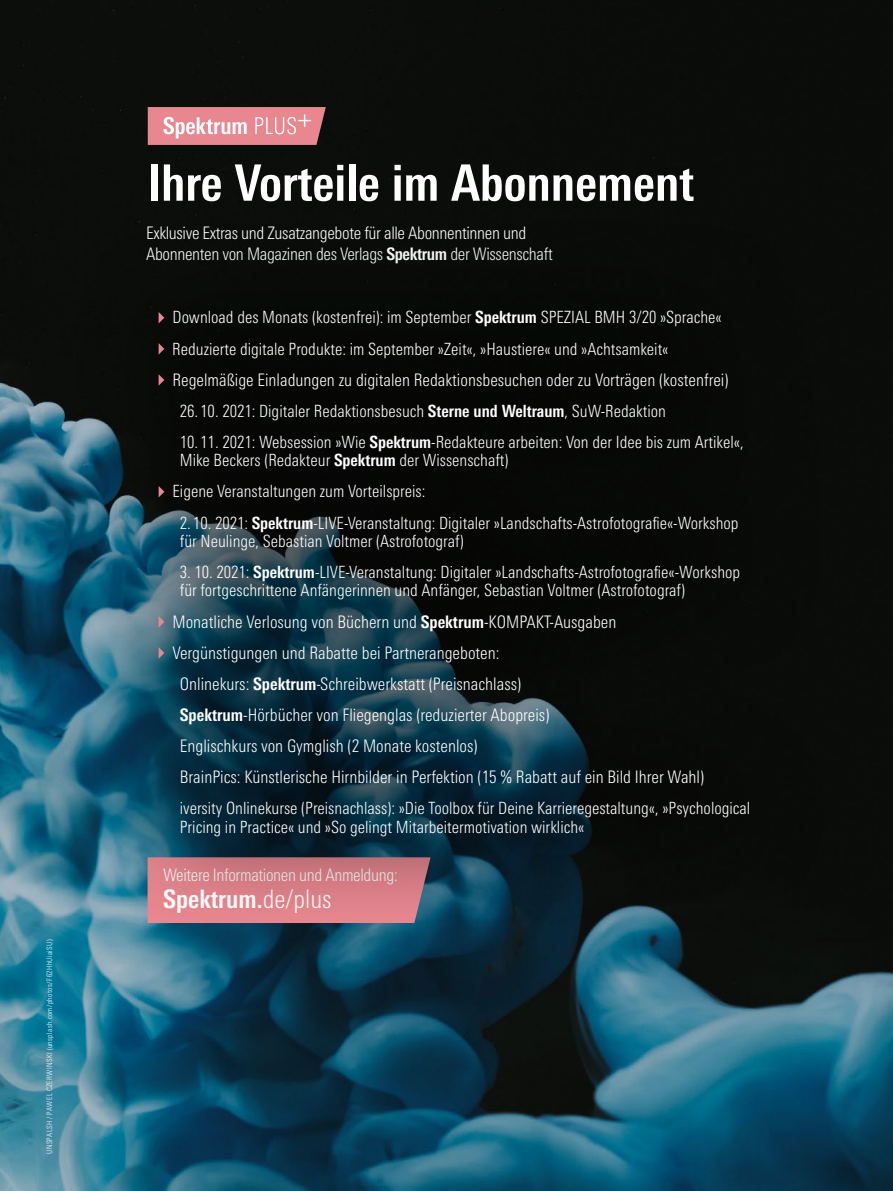
<style>
.page{position:relative;width:893px;height:1191px;background:#fff}
.page>*{position:absolute;margin:0;border:0;box-sizing:border-box;transform-origin:0 0}
.t1{font:700 condensed 50.1px "Univers Next Pro";color:#fff}
.t2{font:700 condensed 25.5px "Univers Next Pro";color:#fff}
.t3{font:300 condensed 17.25px "Univers Next Pro";color:#fff}
.t4{font:300 condensed 17.25px/20.7px "Univers Next Pro";letter-spacing:-.02em;color:#fff}
.t5{font:300 condensed 16.8px/18.3px "Univers Next Pro";color:#fff}
.t6{font:300 condensed 7.5px "Univers Next Pro";letter-spacing:.05em;color:#fff}
.s1{font-weight:700}
.s2{font-weight:300}
</style>
<div class="page">
<img style="left:0;top:0;width:893px;height:1191px">
<svg style="left:148px;top:107px;width:178px;height:38px;background:#e49299"></svg>
<div style="left:67px;top:217px;width:768px;height:711px;background:#000;opacity:.75"></div>
<svg style="left:159px;top:312px;width:5px;height:11px"></svg>
<svg style="left:159px;top:343px;width:5px;height:11px"></svg>
<svg style="left:159px;top:374px;width:5px;height:12px"></svg>
<svg style="left:159px;top:486px;width:5px;height:11px"></svg>
<svg style="left:159px;top:616px;width:5px;height:11px"></svg>
<svg style="left:159px;top:647px;width:5px;height:11px"></svg>
<p class="t6" style="left:45px;top:1153px;width:216px;rotate:-90deg">UNSPALSH / PAWEL CZERWINSKI (unsplash.com/photos/F62HhUiaiSU)</p>
<p class="t1" style="left:147px;top:153px;width:548px">Ihre Vorteile im Abonnement</p>
<p class="t4" style="left:146px;top:223px;width:408px">Exklusive Extras und Zusatzangebote für alle Abonnentinnen und<br>Abonnenten von Magazinen des Verlags <span class="s1">Spektrum</span> der Wissenschaft</p>
<p class="t5" style="left:172px;top:302px;width:551px;line-height:31px">Download des Monats (kostenfrei): im September <span class="s1">Spektrum</span> SPEZIAL BMH 3/20 »Sprache«<br>Reduzierte digitale Produkte: im September »Zeit«, »Haustiere« und »Achtsamkeit«</p>
<p class="t3" style="left:172px;top:370px;width:557px">Regelmäßige Einladungen zu digitalen Redaktionsbesuchen oder zu Vorträgen (kostenfrei)</p>
<p class="t5" style="left:180px;top:402px;width:488px">26. 10. 2021: Digitaler Redaktionsbesuch <span class="s1">Sterne und Weltraum</span>, SuW-Redaktion</p>
<p class="t5" style="left:180px;top:433px;width:565px">10. 11. 2021: Websession »Wie <span class="s1">Spektrum</span>-Redakteure arbeiten: Von der Idee bis zum Artikel«,<br>Mike Beckers (Redakteur <span class="s1">Spektrum</span> der Wissenschaft)</p>
<p class="t5" style="left:172px;top:482px;width:254px">Eigene Veranstaltungen zum Vorteilspreis:</p>
<p class="t5" style="left:180px;top:513px;width:560px">2. 10. 2021: <span class="s1">Spektrum</span>-LIVE-Veranstaltung: Digitaler »Landschafts-Astrofotografie«-Workshop für Neulinge, Sebastian Voltmer (Astrofotograf)</p>
<p class="t5" style="left:180px;top:563px;width:562px">3. 10. 2021: <span class="s1">Spektrum</span>-LIVE-Veranstaltung: Digitaler »Landschafts-Astrofotografie«-Workshop für fortgeschrittene Anfängerinnen und Anfänger, Sebastian Voltmer (Astrofotograf)</p>
<p class="t3" style="left:172px;top:611px;width:445px">Monatliche Verlosung von Büchern und <span class="s1">Spektrum</span>-KOMPAKT-Ausgaben</p>
<p class="t3" style="left:172px;top:642px;width:329px">Vergünstigungen und Rabatte bei Partnerangeboten:</p>
<p class="t3" style="left:180px;top:674px;width:343px">Onlinekurs: <span class="s1">Spektrum</span>-Schreibwerkstatt (Preisnachlass)</p>
<p class="t3" style="left:180px;top:705px;width:371px"><span class="s1">Spektrum</span>-Hörbücher von Fliegenglas (reduzierter Abopreis)</p>
<p class="t3" style="left:180px;top:736px;width:299px">Englischkurs von Gymglish (2 Monate kostenlos)</p>
<p class="t3" style="left:180px;top:767px;width:526px">BrainPics: Künstlerische Hirnbilder in Perfektion (15 % Rabatt auf ein Bild Ihrer Wahl)</p>
<p class="t5" style="left:180px;top:799px;width:572px">iversity Onlinekurse (Preisnachlass): »Die Toolbox für Deine Karrieregestaltung«, »Psychological<br>Pricing in Practice« und »So gelingt Mitarbeitermotivation wirklich«</p>
<p class="t4" style="left:163px;top:865px;width:236px">Weitere Informationen und Anmeldung:</p>
<p class="t2" style="left:163px;top:884px;width:170px">Spektrum.<span class="s2">de/plus</span></p>
</div>
